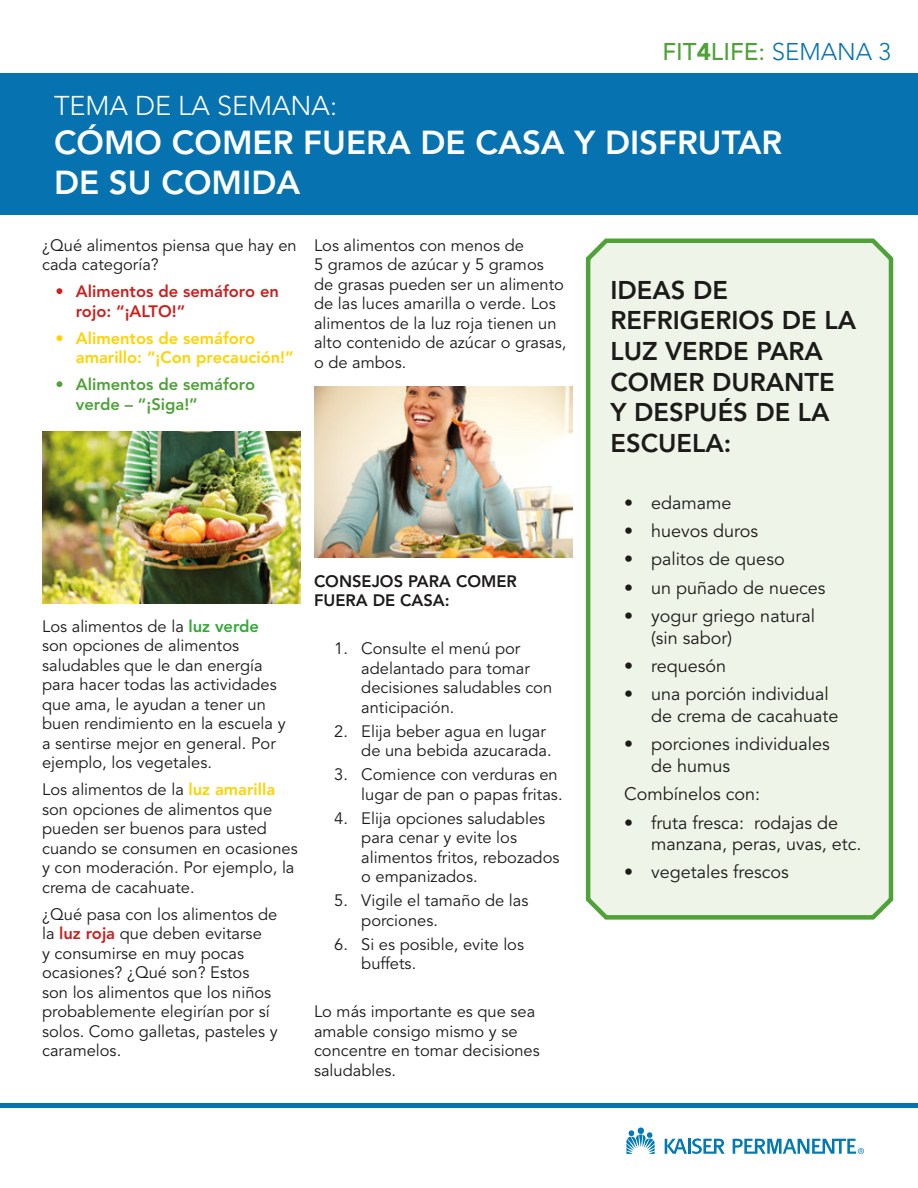
<style>
.page{position:relative;width:918px;height:1188px;background:#fff}
.page>*{position:absolute;margin:0;border:0;box-sizing:border-box;transform-origin:0 0}
.t1{font:800 33px/39.6px "Avenir LT Std";color:#fff}
.t2{font:300 27px "Avenir LT Std";color:#fff}
.t3{font:800 25.5px/30.6px "Avenir LT Std";color:#1c1b1a}
.t4{font:500 24px "Avenir LT Std";color:#4ea238}
.t5{font:18px/21.6px "Avenir LT Std";color:#1c1b1a}
.t6{font:16.5px/19.5px "Avenir LT Std";color:#1c1b1a}
.t7{font:800 16.5px/19.5px "Avenir LT Std";color:#ffd200}
.t8{font:800 16.5px/19.5px "Avenir LT Std";color:#cc1f1e}
.t9{font:800 16.5px/19.5px "Avenir LT Std";color:#4ea238}
.t10{font:800 16.5px/19.5px "Avenir LT Std";color:#1c1b1a}
.s1{font-weight:900}
.s2{font-weight:400}
.s3{font-weight:300;color:#0673b0}
.s4{font-weight:800;color:#34a73a}
.s5{font-weight:800;color:#ffd200}
.s6{font-weight:800;color:#cc1f1e}
</style>
<div class="page">
<hr style="left:0;top:1104px;width:918px;height:4px;background:#0673b0">
<div style="left:0;top:74px;width:918px;height:141px;background:#0673b0"></div>
<svg style="left:626px;top:1128px;width:29px;height:26px"></svg>
<svg style="left:665px;top:1138px;width:60px;height:16px"></svg>
<svg style="left:733px;top:1139px;width:131px;height:15px"></svg>
<div style="left:585px;top:238px;width:309px;height:682px;background:#eff4e9"></div>
<img style="left:43px;top:431px;width:257px;height:172px">
<img style="left:315px;top:386px;width:257px;height:172px">
<p class="t4" style="left:662px;top:38px;width:230px">FIT<span class="s1">4</span>LIFE<span class="s2">:</span> <span class="s3">SEMANA 3</span></p>
<p class="t2" style="left:54px;top:90px;width:285px">TEMA DE LA SEMANA:</p>
<p class="t1" style="left:54px;top:123px;width:730px">CÓMO COMER FUERA DE CASA Y DISFRUTAR<br>DE SU COMIDA</p>
<p class="t6" style="left:42px;top:236px;width:256px">¿Qué alimentos piensa que hay en cada categoría?</p>
<p class="t8" style="left:76px;top:282px;width:205px;text-indent:-20px">• Alimentos de semáforo en rojo: “¡ALTO!”</p>
<p class="t7" style="left:76px;top:329px;width:219px;text-indent:-20px">• Alimentos de semáforo amarillo: “¡Con precaución!”</p>
<p class="t9" style="left:76px;top:375px;width:181px;text-indent:-20px">• Alimentos de semáforo verde – “¡Siga!”</p>
<p class="t6" style="left:314px;top:236px;width:254px">Los alimentos con menos de<br>5 gramos de azúcar y 5 gramos de grasas pueden ser un alimento de las luces amarilla o verde. Los alimentos de la luz roja tienen un alto contenido de azúcar o grasas, o de ambos.</p>
<p class="t6" style="left:42px;top:617px;width:245px">Los alimentos de la <span class="s4">luz verde </span>son opciones de alimentos saludables que le dan energía para hacer todas las actividades que ama, le ayudan a tener un buen rendimiento en la escuela y a sentirse mejor en general. Por ejemplo, los vegetales.</p>
<p class="t6" style="left:42px;top:781px;width:257px">Los alimentos de la <span class="s5">luz amarilla </span>son opciones de alimentos que pueden ser buenos para usted cuando se consumen en ocasiones y con moderación. Por ejemplo, la crema de cacahuate.</p>
<p class="t6" style="left:42px;top:905px;width:237px">¿Qué pasa con los alimentos de la <span class="s6">luz roja</span> que deben evitarse<br>y consumirse en muy pocas ocasiones? ¿Qué son? Estos son los alimentos que los niños probablemente elegirían por sí solos. Como galletas, pasteles y caramelos.</p>
<p class="t10" style="left:314px;top:572px;width:204px">CONSEJOS PARA COMER<br>FUERA DE CASA:</p>
<p class="t6" style="left:361px;top:640px;width:193px;text-indent:-27px">1. Consulte el menú por adelantado para tomar decisiones saludables con anticipación.</p>
<p class="t6" style="left:361px;top:722px;width:192px;text-indent:-27px">2. Elija beber agua en lugar de una bebida azucarada.</p>
<p class="t6" style="left:334px;top:766px;width:230px;text-align:right">3. Comience con verduras en lugar de pan o papas fritas.</p>
<p class="t6" style="left:361px;top:809px;width:200px;text-indent:-27px">4. Elija opciones saludables para cenar y evite los alimentos fritos, rebozados o empanizados.</p>
<p class="t6" style="left:361px;top:892px;width:169px;text-indent:-27px">5. Vigile el tamaño de las porciones.</p>
<p class="t6" style="left:361px;top:935px;width:164px;text-indent:-27px">6. Si es posible, evite los buffets.</p>
<p class="t6" style="left:314px;top:1003px;width:227px">Lo más importante es que sea amable consigo mismo y se concentre en tomar decisiones saludables.</p>
<p class="t3" style="left:611px;top:275px;width:247px">IDEAS DE<br>REFRIGERIOS DE LA<br>LUZ VERDE PARA<br>COMER DURANTE<br>Y DESPUÉS DE LA<br>ESCUELA:</p>
<p class="t5" style="left:624px;top:492px;width:109px">• edamame</p>
<p class="t5" style="left:624px;top:520px;width:136px">• huevos duros</p>
<p class="t5" style="left:624px;top:549px;width:162px">• palitos de queso</p>
<p class="t5" style="left:624px;top:577px;width:203px">• un puñado de nueces</p>
<p class="t5" style="left:651px;top:606px;width:166px;text-indent:-27px">• yogur griego natural (sin sabor)</p>
<p class="t5" style="left:624px;top:655px;width:104px">• requesón</p>
<p class="t5" style="left:651px;top:684px;width:189px;text-indent:-27px">• una porción individual de crema de cacahuate</p>
<p class="t5" style="left:651px;top:734px;width:180px;text-indent:-27px">• porciones individuales de humus</p>
<p class="t5" style="left:624px;top:784px;width:138px">Combínelos con:</p>
<p class="t5" style="left:651px;top:812px;width:212px;text-indent:-27px">• fruta fresca: rodajas de manzana, peras, uvas, etc.</p>
<p class="t5" style="left:624px;top:862px;width:166px">• vegetales frescos</p>
</div>
